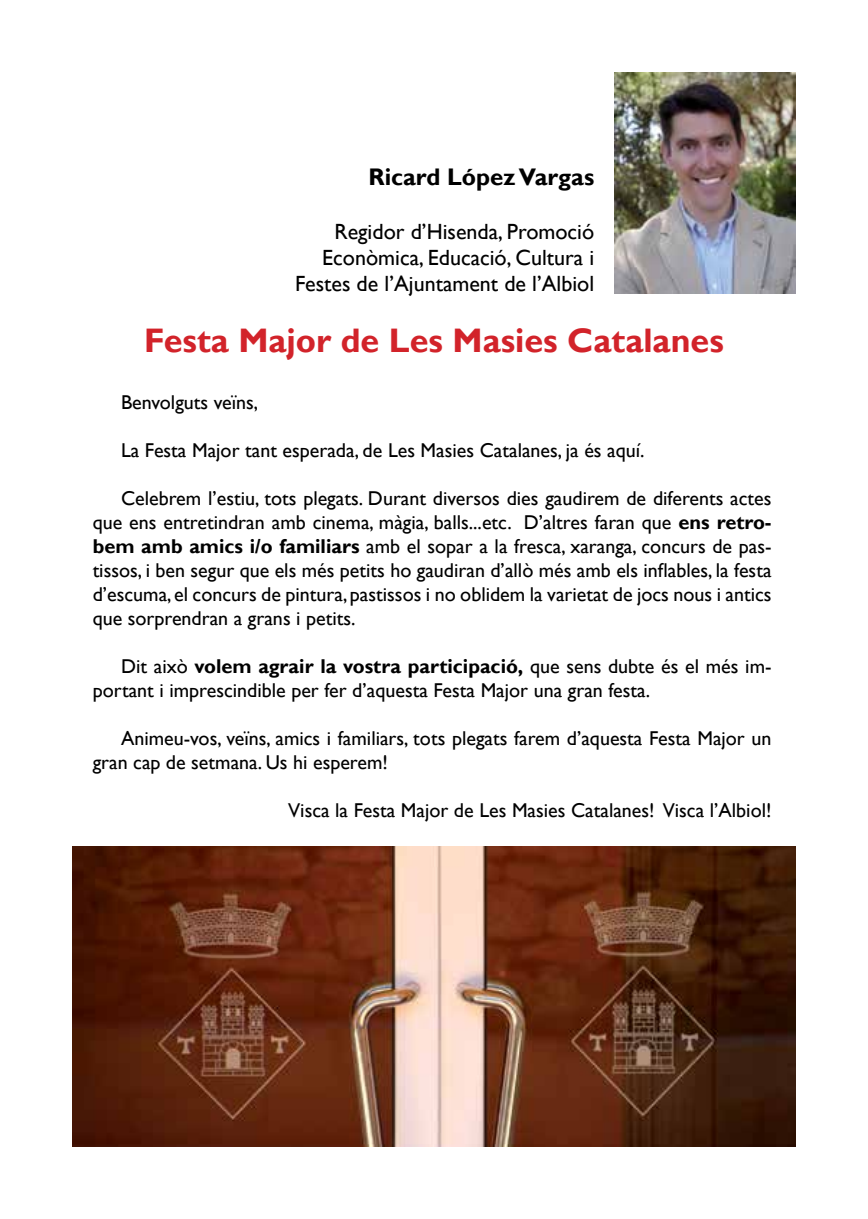
<style>
.page{position:relative;width:868px;height:1219px;background:#fff}
.page>*{position:absolute;margin:0;border:0;box-sizing:border-box;transform-origin:0 0}
.t1{font:700 34px "Gill Sans";color:#d2232a}
.t2{font:700 24px "Gill Sans";color:#000}
.t3{font:22px/26px "Gill Sans";color:#000;text-align:right}
.t4{font:20px/24px "Gill Sans";color:#000}
.s1{font-weight:700}
</style>
<div class="page">
<img style="left:614px;top:72px;width:181px;height:222px">
<img style="left:72px;top:847px;width:723px;height:300px">
<p class="t2" style="left:368px;top:162px;width:227px">Ricard López Vargas</p>
<p class="t3" style="left:295px;top:219px;width:300px">Regidor d’Hisenda, Promoció<br>Econòmica, Educació, Cultura i<br>Festes de l’Ajuntament de l’Albiol</p>
<h1 class="t1" style="left:144px;top:320px;width:581px">Festa Major de Les Masies Catalanes</h1>
<p class="t4" style="left:121px;top:391px;width:139px">Benvolguts veïns,</p>
<p class="t4" style="left:121px;top:439px;width:525px">La Festa Major tant esperada, de Les Masies Catalanes, ja és aquí.</p>
<p class="t4" style="left:93px;top:487px;width:680px;text-align:justify;text-indent:28px">Celebrem l’estiu, tots plegats. Durant diversos dies gaudirem de diferents actes que ens entretindran amb cinema, màgia, balls...etc. D’altres faran que <span class="s1">ens retro&shy;bem amb amics i/o familiars</span> amb el sopar a la fresca, xaranga, concurs de pas&shy;tissos, i ben segur que els més petits ho gaudiran d’allò més amb els inflables, la festa d’escuma, el concurs de pintura, pastissos i no oblidem la varietat de jocs nous i antics que sorprendran a grans i petits.</p>
<p class="t4" style="left:93px;top:655px;width:680px;text-indent:28px">Dit això <span class="s1">volem agrair la vostra participació,</span> que sens dubte és el més im&shy;portant i imprescindible per fer d’aquesta Festa Major una gran festa.</p>
<p class="t4" style="left:93px;top:727px;width:680px;text-indent:28px">Animeu-vos, veïns, amics i familiars, tots plegats farem d’aquesta Festa Major un gran cap de setmana. Us hi esperem!</p>
<p class="t4" style="left:288px;top:799px;width:485px">Visca la Festa Major de Les Masies Catalanes! Visca l’Albiol!</p>
</div>
